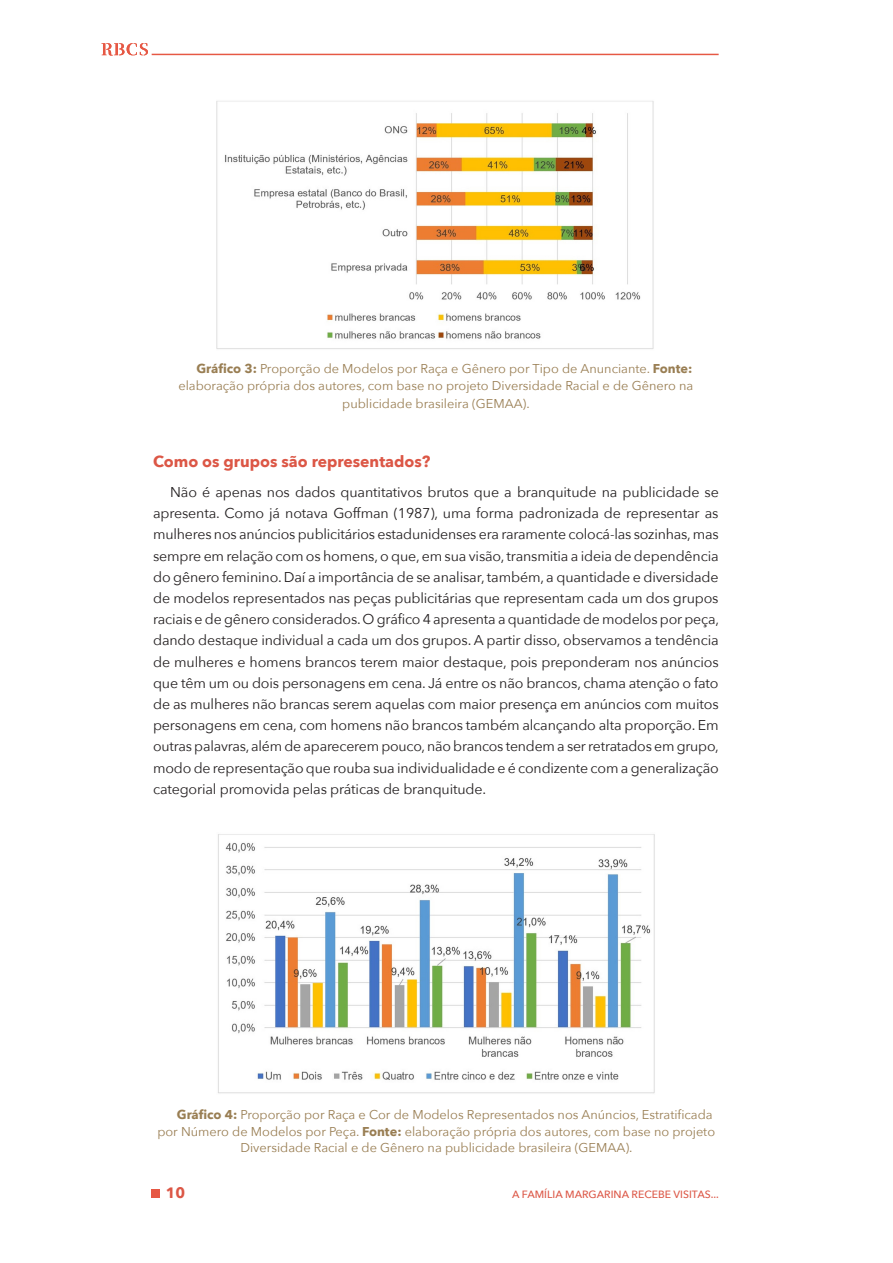
<style>
.page{position:relative;width:893px;height:1263px;background:#fff}
.page>*{position:absolute;margin:0;border:0;box-sizing:border-box;transform-origin:0 0}
.Heading1{font:700 15.75px "Avenir Next";color:#dc5746}
.t1{font:700 15px "Avenir Next";color:#dc5746}
.Paragraph{font:14.25px/21.1px "Avenir Next";letter-spacing:-.01em;color:#231f20;text-align:justify}
.FigureCaption{font:12.75px "Avenir Next";color:#997e53}
.t2{font:500 10.5px "Avenir Next";color:#dc5746}
.s1{font-weight:700}
</style>
<div class="page">
<svg style="left:101px;top:43px;width:47px;height:13px"></svg>
<hr style="left:152px;top:54px;width:567px;height:1px;background:#e65844">
<div style="left:151px;top:1189px;width:9px;height:9px;background:#e65844"></div>
<img style="left:217px;top:101px;width:437px;height:248px">
<img style="left:218px;top:834px;width:437px;height:260px">
<p class="FigureCaption" style="left:196px;top:357px;width:497px"><span class="s1">Gráfico 3:</span> Proporção de Modelos por Raça e Gênero por Tipo de Anunciante. <span class="s1">Fonte:</span></p>
<p class="FigureCaption" style="left:178px;top:375px;width:516px">elaboração própria dos autores, com base no projeto Diversidade Racial e de Gênero na</p>
<p class="FigureCaption" style="left:342px;top:393px;width:189px">publicidade brasileira (GEMAA).</p>
<p class="Heading1" style="left:153px;top:448px;width:279px">Como os grupos são representados?</p>
<p class="Paragraph" style="left:153px;top:481px;width:567px;text-indent:17px">Não é apenas nos dados quantitativos brutos que a branquitude na publicidade se apresenta. Como já notava Goffman (1987), uma forma padronizada de representar as mulheres nos anúncios publicitários estadunidenses era raramente colocá-las sozinhas, mas sempre em relação com os homens, o que, em sua visão, transmitia a ideia de dependência do gênero feminino. Daí a importância de se analisar, também, a quantidade e diversidade de modelos representados nas peças publicitárias que representam cada um dos grupos raciais e de gênero considerados. O gráfico 4 apresenta a quantidade de modelos por peça, dando destaque individual a cada um dos grupos. A partir disso, observamos a tendência de mulheres e homens brancos terem maior destaque, pois preponderam nos anúncios que têm um ou dois personagens em cena. Já entre os não brancos, chama atenção o fato de as mulheres não brancas serem aquelas com maior presença em anúncios com muitos personagens em cena, com homens não brancos também alcançando alta proporção. Em outras palavras, além de aparecerem pouco, não brancos tendem a ser retratados em grupo, modo de representação que rouba sua individualidade e é condizente com a generalização categorial promovida pelas práticas de branquitude.</p>
<p class="FigureCaption" style="left:177px;top:1104px;width:537px"><span class="s1">Gráfico 4:</span> Proporção por Raça e Cor de Modelos Representados nos Anúncios, Estratificada</p>
<p class="FigureCaption" style="left:157px;top:1121px;width:559px">por Número de Modelos por Peça. <span class="s1">Fonte:</span> elaboração própria dos autores, com base no projeto</p>
<p class="FigureCaption" style="left:240px;top:1137px;width:394px">Diversidade Racial e de Gênero na publicidade brasileira (GEMAA).</p>
<p class="t1" style="left:166px;top:1179px;width:21px">10</p>
<p class="t2" style="left:512px;top:1185px;width:208px">A FAMÍLIA MARGARINA RECEBE VISITAS...</p>
</div>
